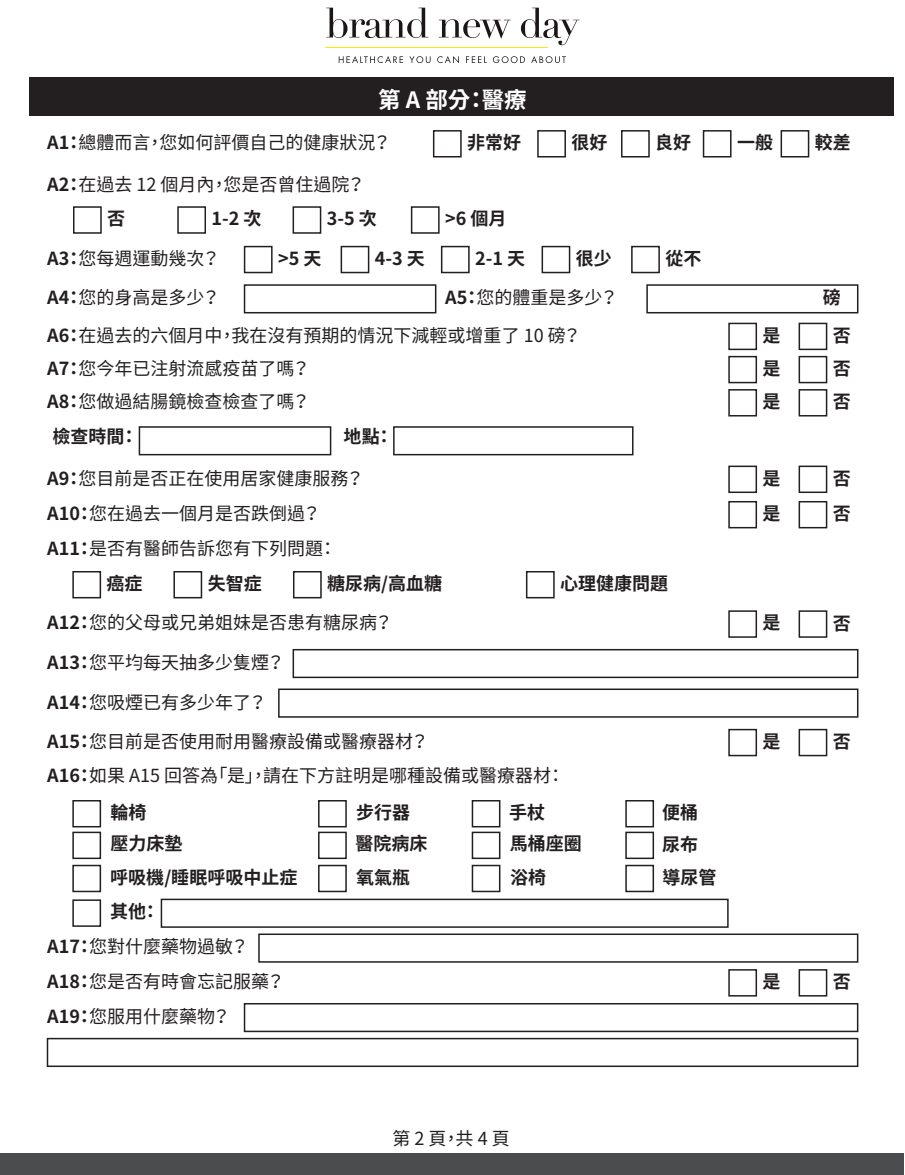
<style>
.page{position:relative;width:905px;height:1175px;background:#fff}
.page>*{position:absolute;margin:0;border:0;box-sizing:border-box;transform-origin:0 0}
.t1{font:700 22.5px "Noto Sans CJ Ktc";color:#fff}
.t2{font:18px/33.2px "Noto Sans CJ Ktc";color:#231f20}
.t3{font:700 18px/33.3px "Noto Sans CJ Ktc";color:#231f20}
.s1{font-weight:700}
</style>
<div class="page">
<div style="left:29px;top:78px;width:864px;height:38px;background:#231f20"></div>
<svg style="left:326px;top:8px;width:102px;height:30px"></svg>
<svg style="left:439px;top:19px;width:71px;height:20px"></svg>
<svg style="left:521px;top:8px;width:58px;height:37px"></svg>
<hr style="left:325px;top:47px;width:222px;height:1px;background:#f7eb07">
<svg style="left:339px;top:56px;width:64px;height:7px"></svg>
<svg style="left:409px;top:56px;width:21px;height:7px"></svg>
<svg style="left:437px;top:56px;width:22px;height:7px"></svg>
<svg style="left:466px;top:56px;width:21px;height:7px"></svg>
<svg style="left:493px;top:56px;width:32px;height:7px"></svg>
<svg style="left:531px;top:56px;width:35px;height:7px"></svg>
<div style="left:433px;top:130px;width:28px;height:27px;border:2px solid #231f20"></div>
<div style="left:72px;top:571px;width:29px;height:27px;border:2px solid #231f20"></div>
<div style="left:72px;top:800px;width:29px;height:27px;border:2px solid #231f20"></div>
<div style="left:318px;top:800px;width:29px;height:27px;border:2px solid #231f20"></div>
<div style="left:471px;top:800px;width:29px;height:27px;border:2px solid #231f20"></div>
<div style="left:625px;top:800px;width:29px;height:27px;border:2px solid #231f20"></div>
<div style="left:72px;top:831px;width:29px;height:28px;border:2px solid #231f20"></div>
<div style="left:318px;top:831px;width:29px;height:28px;border:2px solid #231f20"></div>
<div style="left:471px;top:831px;width:29px;height:28px;border:2px solid #231f20"></div>
<div style="left:625px;top:831px;width:29px;height:28px;border:2px solid #231f20"></div>
<div style="left:72px;top:864px;width:29px;height:28px;border:2px solid #231f20"></div>
<div style="left:318px;top:864px;width:29px;height:28px;border:2px solid #231f20"></div>
<div style="left:471px;top:864px;width:29px;height:28px;border:2px solid #231f20"></div>
<div style="left:625px;top:864px;width:29px;height:28px;border:2px solid #231f20"></div>
<div style="left:72px;top:899px;width:29px;height:27px;border:2px solid #231f20"></div>
<div style="left:244px;top:246px;width:28px;height:27px;border:2px solid #231f20"></div>
<div style="left:73px;top:206px;width:29px;height:28px;border:2px solid #231f20"></div>
<div style="left:537px;top:130px;width:29px;height:27px;border:2px solid #231f20"></div>
<div style="left:173px;top:571px;width:29px;height:27px;border:2px solid #231f20"></div>
<div style="left:293px;top:571px;width:29px;height:27px;border:2px solid #231f20"></div>
<div style="left:526px;top:571px;width:28px;height:27px;border:2px solid #231f20"></div>
<div style="left:340px;top:246px;width:29px;height:27px;border:2px solid #231f20"></div>
<div style="left:177px;top:206px;width:29px;height:28px;border:2px solid #231f20"></div>
<div style="left:292px;top:206px;width:29px;height:28px;border:2px solid #231f20"></div>
<div style="left:411px;top:206px;width:28px;height:28px;border:2px solid #231f20"></div>
<div style="left:621px;top:130px;width:28px;height:27px;border:2px solid #231f20"></div>
<div style="left:441px;top:246px;width:28px;height:27px;border:2px solid #231f20"></div>
<div style="left:541px;top:246px;width:29px;height:27px;border:2px solid #231f20"></div>
<div style="left:631px;top:246px;width:29px;height:27px;border:2px solid #231f20"></div>
<div style="left:702px;top:130px;width:29px;height:27px;border:2px solid #231f20"></div>
<div style="left:728px;top:323px;width:29px;height:27px;border:2px solid #231f20"></div>
<div style="left:728px;top:356px;width:29px;height:27px;border:2px solid #231f20"></div>
<div style="left:728px;top:465px;width:29px;height:28px;border:2px solid #231f20"></div>
<div style="left:728px;top:501px;width:29px;height:27px;border:2px solid #231f20"></div>
<div style="left:728px;top:729px;width:29px;height:27px;border:2px solid #231f20"></div>
<div style="left:728px;top:610px;width:29px;height:28px;border:2px solid #231f20"></div>
<div style="left:728px;top:969px;width:29px;height:27px;border:2px solid #231f20"></div>
<div style="left:728px;top:389px;width:29px;height:27px;border:2px solid #231f20"></div>
<div style="left:780px;top:130px;width:29px;height:27px;border:2px solid #231f20"></div>
<div style="left:798px;top:323px;width:29px;height:27px;border:2px solid #231f20"></div>
<div style="left:798px;top:356px;width:29px;height:27px;border:2px solid #231f20"></div>
<div style="left:798px;top:465px;width:29px;height:28px;border:2px solid #231f20"></div>
<div style="left:798px;top:501px;width:29px;height:27px;border:2px solid #231f20"></div>
<div style="left:798px;top:729px;width:29px;height:27px;border:2px solid #231f20"></div>
<div style="left:798px;top:610px;width:29px;height:28px;border:2px solid #231f20"></div>
<div style="left:798px;top:969px;width:29px;height:27px;border:2px solid #231f20"></div>
<div style="left:798px;top:389px;width:29px;height:27px;border:2px solid #231f20"></div>
<div style="left:244px;top:284px;width:192px;height:29px;border:2px solid #231f20"></div>
<div style="left:292px;top:649px;width:566px;height:29px;border:2px solid #231f20"></div>
<div style="left:278px;top:688px;width:580px;height:29px;border:2px solid #231f20"></div>
<div style="left:258px;top:933px;width:600px;height:29px;border:2px solid #231f20"></div>
<div style="left:244px;top:1003px;width:614px;height:29px;border:2px solid #231f20"></div>
<div style="left:47px;top:1037px;width:811px;height:30px;border:2px solid #231f20"></div>
<div style="left:161px;top:898px;width:567px;height:29px;border:2px solid #231f20"></div>
<div style="left:139px;top:426px;width:192px;height:29px;border:2px solid #231f20"></div>
<div style="left:646px;top:284px;width:212px;height:29px;border:2px solid #231f20"></div>
<div style="left:393px;top:426px;width:240px;height:29px;border:2px solid #231f20"></div>
<div style="left:1px;top:1153px;width:903px;height:21px;background:#4b4c4d"></div>
<p class="t1" style="left:378px;top:87px;width:150px">第 A 部分：醫療</p>
<p class="t2" style="left:47px;top:126px;width:345px"><span class="s1">A1：</span>總體而言，您如何評價自己的健康狀況？</p>
<p class="t2" style="left:47px;top:168px;width:319px"><span class="s1">A2：</span>在過去 12 個月內，您是否曾住過院？</p>
<p class="t3" style="left:467px;top:126px;width:55px">非常好</p>
<p class="t3" style="left:107px;top:202px;width:19px">否</p>
<p class="t3" style="left:211px;top:202px;width:51px">1-2 次</p>
<p class="t3" style="left:327px;top:202px;width:51px">3-5 次</p>
<p class="t3" style="left:445px;top:202px;width:63px">&gt;6 個月</p>
<p class="t3" style="left:571px;top:126px;width:37px">很好</p>
<p class="t3" style="left:655px;top:126px;width:37px">良好</p>
<p class="t2" style="left:47px;top:239px;width:174px;line-height:39.3px"><span class="s1">A3：</span>您每週運動幾次？<br><span class="s1">A4：</span>您的身高是多少？</p>
<p class="t3" style="left:278px;top:242px;width:45px">&gt;5 天</p>
<p class="t3" style="left:375px;top:242px;width:51px">4-3 天</p>
<p class="t3" style="left:475px;top:242px;width:51px">2-1 天</p>
<p class="t3" style="left:576px;top:242px;width:37px">很少</p>
<p class="t3" style="left:665px;top:242px;width:37px">從不</p>
<p class="t2" style="left:445px;top:281px;width:174px"><span class="s1">A5：</span>您的體重是多少？</p>
<p class="t2" style="left:47px;top:319px;width:535px"><span class="s1">A6：</span>在過去的六個月中，我在沒有預期的情況下減輕或增重了 10 磅？<br><span class="s1">A7：</span>您今年已注射流感疫苗了嗎？</p>
<p class="t2" style="left:47px;top:385px;width:264px"><span class="s1">A8：</span>您做過結腸鏡檢查檢查了嗎？</p>
<p class="t3" style="left:52px;top:420px;width:87px">檢查時間：</p>
<p class="t3" style="left:343px;top:420px;width:51px">地點：</p>
<p class="t2" style="left:47px;top:461px;width:318px;line-height:35.4px"><span class="s1">A9：</span>您目前是否正在使用居家健康服務？<br><span class="s1">A10：</span>您在過去一個月是否跌倒過？</p>
<p class="t2" style="left:47px;top:532px;width:291px"><span class="s1">A11：</span>是否有醫師告訴您有下列問題：</p>
<p class="t3" style="left:107px;top:566px;width:37px">癌症</p>
<p class="t3" style="left:208px;top:566px;width:55px">失智症</p>
<p class="t3" style="left:327px;top:566px;width:116px">糖尿病/高血糖</p>
<p class="t3" style="left:560px;top:566px;width:109px">心理健康問題</p>
<p class="t2" style="left:47px;top:606px;width:347px"><span class="s1">A12：</span>您的父母或兄弟姐妹是否患有糖尿病？</p>
<p class="t2" style="left:47px;top:643px;width:239px;line-height:39.6px"><span class="s1">A13：</span>您平均每天抽多少隻煙？<br><span class="s1">A14：</span>您吸煙已有多少年了？</p>
<p class="t2" style="left:47px;top:724px;width:519px;line-height:33.9px"><span class="s1">A15：</span>您目前是否使用耐用醫療設備或醫療器材？<br><span class="s1">A16：</span>如果 A15 回答為「是」，請在下方註明是哪種設備或醫療器材：</p>
<p class="t3" style="left:110px;top:796px;width:37px">輪椅</p>
<p class="t3" style="left:356px;top:796px;width:56px">步行器</p>
<p class="t3" style="left:509px;top:796px;width:37px">手杖</p>
<p class="t3" style="left:662px;top:796px;width:37px">便桶</p>
<p class="t3" style="left:110px;top:827px;width:73px">壓力床墊</p>
<p class="t3" style="left:510px;top:827px;width:73px">馬桶座圈浴椅</p>
<p class="t3" style="left:355px;top:827px;width:74px">醫院病床氧氣瓶</p>
<p class="t3" style="left:110px;top:860px;width:189px;line-height:34.7px">呼吸機/睡眠呼吸中止症其他：</p>
<p class="t2" style="left:47px;top:930px;width:203px"><span class="s1">A17：</span>您對什麼藥物過敏？</p>
<p class="t2" style="left:47px;top:965px;width:239px"><span class="s1">A18：</span>您是否有時會忘記服藥？</p>
<p class="t2" style="left:47px;top:1000px;width:185px"><span class="s1">A19：</span>您服用什麼藥物？</p>
<p class="t3" style="left:662px;top:828px;width:56px;line-height:32.4px">尿布導尿管</p>
<p class="t3" style="left:737px;top:126px;width:37px">一般</p>
<p class="t3" style="left:762px;top:319px;width:19px">是是</p>
<p class="t3" style="left:762px;top:385px;width:19px">是</p>
<p class="t3" style="left:762px;top:461px;width:19px;line-height:35.4px">是是</p>
<p class="t3" style="left:762px;top:606px;width:19px">是</p>
<p class="t3" style="left:762px;top:725px;width:19px">是</p>
<p class="t3" style="left:762px;top:965px;width:19px">是</p>
<p class="t3" style="left:814px;top:126px;width:37px">較差</p>
<p class="t3" style="left:823px;top:281px;width:19px">磅</p>
<p class="t3" style="left:832px;top:319px;width:19px">否否</p>
<p class="t3" style="left:832px;top:385px;width:19px">否</p>
<p class="t3" style="left:832px;top:461px;width:19px;line-height:35.4px">否否</p>
<p class="t3" style="left:832px;top:606px;width:19px">否</p>
<p class="t3" style="left:832px;top:725px;width:19px">否</p>
<p class="t3" style="left:832px;top:965px;width:19px">否</p>
<p class="t2" style="left:392px;top:1121px;width:119px">第 2 頁，共 4 頁</p>
</div>
